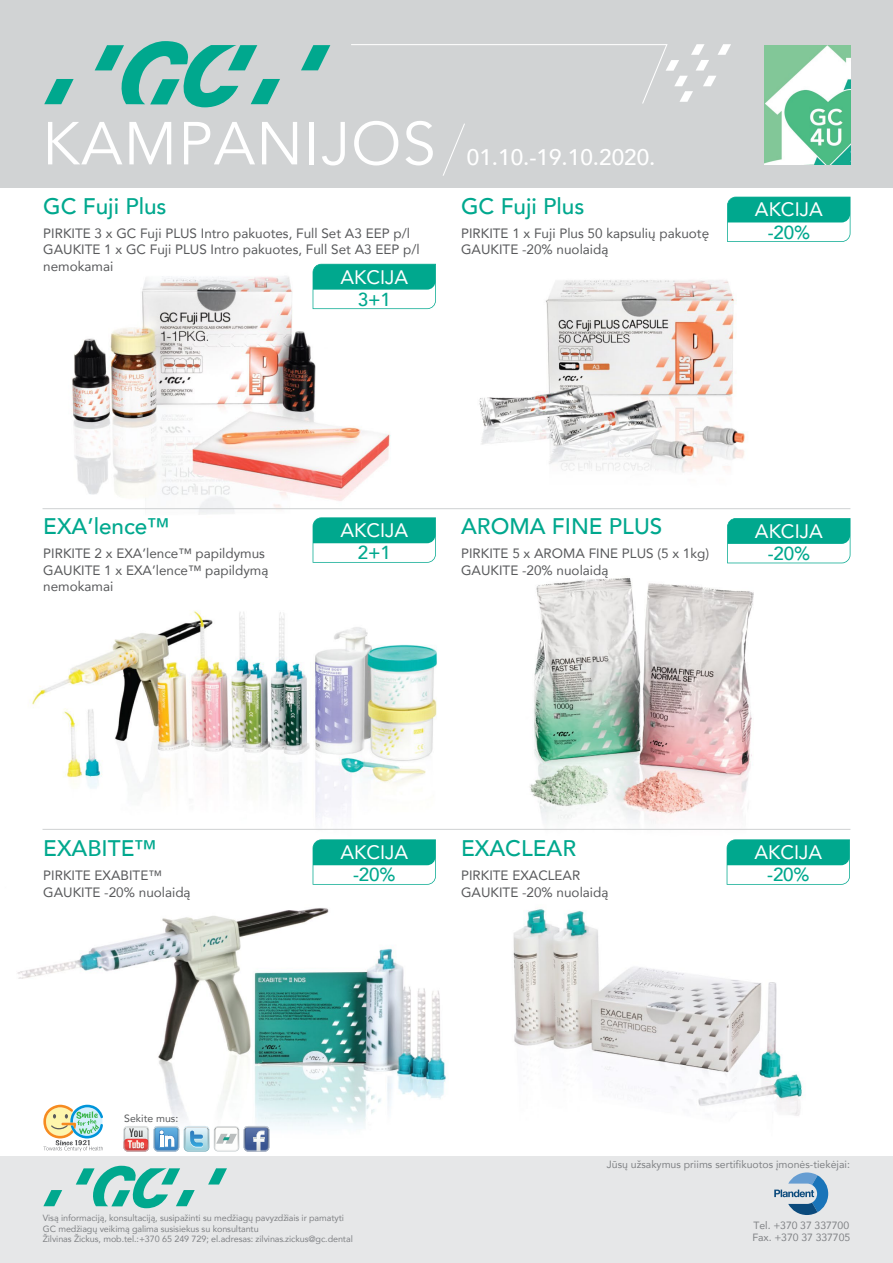
<style>
.page{position:relative;width:893px;height:1263px;background:#fff}
.page>*{position:absolute;margin:0;border:0;box-sizing:border-box;transform-origin:0 0}
.t1{font:60px "Avenir";letter-spacing:.02em;color:#fff}
.t2{font:500 22.5px "Avenir";color:#00a88e}
.t3{font:500 22.5px "Avenir";color:#fff}
.t4{font:19.5px "Avenir";color:#fff}
.t5{font:500 18.75px "Avenir";letter-spacing:-.01em;color:#00a88e}
.t6{font:13.5px/16.5px "Avenir";color:#58595b}
.t7{font:10.5px/12px "Avenir";color:#808285}
.t8{font:10.5px "Avenir";color:#58595b}
.t9{font:9px/10.5px "Avenir";letter-spacing:-.01em;color:#808285}
</style>
<div class="page">
<img style="left:0;top:187px;width:893px;height:970px">
<svg style="left:313px;top:264px;width:123px;height:45px"></svg>
<svg style="left:313px;top:517px;width:123px;height:46px"></svg>
<svg style="left:313px;top:839px;width:123px;height:46px"></svg>
<svg style="left:727px;top:839px;width:123px;height:46px"></svg>
<svg style="left:727px;top:197px;width:123px;height:45px"></svg>
<svg style="left:727px;top:518px;width:123px;height:45px"></svg>
<hr style="left:43px;top:508px;width:807px;height:1px;background:#d1d3d4">
<hr style="left:43px;top:829px;width:807px;height:1px;background:#d1d3d4">
<svg style="left:43px;top:1105px;width:60px;height:46px"></svg>
<svg style="left:124px;top:1126px;width:145px;height:25px"></svg>
<div style="left:0;top:0;width:893px;height:187px;background:#d1d3d4"></div>
<img style="left:765px;top:46px;width:85px;height:118px">
<svg style="left:351px;top:44px;width:380px;height:60px"></svg>
<svg style="left:44px;top:41px;width:286px;height:66px"></svg>
<svg style="left:443px;top:124px;width:22px;height:52px"></svg>
<div style="left:0;top:1157px;width:893px;height:106px;background:#e6e7e8"></div>
<svg style="left:43px;top:1166px;width:184px;height:42px"></svg>
<svg style="left:774px;top:1172px;width:54px;height:43px"></svg>
<h1 class="t1" style="left:42px;top:108px;width:395px">KAMPANIJOS</h1>
<h2 class="t2" style="left:43px;top:186px;width:125px">GC Fuji Plus</h2>
<p class="t6" style="left:43px;top:224px;width:378px">PIRKITE 3 x GC Fuji PLUS Intro pakuotes, Full Set A3 EEP p/l<br>GAUKITE 1 x GC Fuji PLUS Intro pakuotes, Full Set A3 EEP p/l nemokamai</p>
<h3 class="t4" style="left:340px;top:261px;width:69px">AKCIJA</h3>
<h3 class="t5" style="left:358px;top:283px;width:35px">3+1</h3>
<h2 class="t3" style="left:467px;top:138px;width:190px">01.10.-19.10.2020.</h2>
<h2 class="t2" style="left:461px;top:186px;width:125px">GC Fuji Plus</h2>
<p class="t6" style="left:461px;top:224px;width:250px">PIRKITE 1 x Fuji Plus 50 kapsulių pakuotę<br>GAUKITE -20% nuolaidą</p>
<h3 class="t4" style="left:755px;top:194px;width:69px">AKCIJA</h3>
<h3 class="t5" style="left:768px;top:216px;width:44px">-20%</h3>
<h2 class="t2" style="left:43px;top:507px;width:128px">EXA’lence™</h2>
<p class="t6" style="left:43px;top:545px;width:227px">PIRKITE 2 x EXA’lence™ papildymus<br>GAUKITE 1 x EXA’lence™ papildymą nemokamai</p>
<h3 class="t4" style="left:340px;top:515px;width:69px">AKCIJA</h3>
<h3 class="t5" style="left:358px;top:537px;width:35px">2+1</h3>
<h2 class="t2" style="left:461px;top:507px;width:203px">AROMA FINE PLUS</h2>
<p class="t6" style="left:461px;top:545px;width:250px">PIRKITE 5 x AROMA FINE PLUS (5 x 1kg)<br>GAUKITE -20% nuolaidą</p>
<h3 class="t4" style="left:755px;top:515px;width:69px">AKCIJA</h3>
<h3 class="t5" style="left:768px;top:537px;width:44px">-20%</h3>
<h2 class="t2" style="left:43px;top:829px;width:115px">EXABITE™</h2>
<p class="t6" style="left:43px;top:867px;width:149px">PIRKITE EXABITE™<br>GAUKITE -20% nuolaidą</p>
<h3 class="t4" style="left:340px;top:837px;width:69px">AKCIJA</h3>
<h3 class="t5" style="left:353px;top:858px;width:44px">-20%</h3>
<h2 class="t2" style="left:461px;top:829px;width:117px">EXACLEAR</h2>
<p class="t6" style="left:461px;top:867px;width:149px">PIRKITE EXACLEAR<br>GAUKITE -20% nuolaidą</p>
<h3 class="t4" style="left:754px;top:837px;width:69px">AKCIJA</h3>
<h3 class="t5" style="left:767px;top:858px;width:44px">-20%</h3>
<p class="t8" style="left:124px;top:1110px;width:56px">Sekite mus:</p>
<p class="t9" style="left:43px;top:1213px;width:311px">Visą informaciją, konsultaciją, susipažinti su medžiagų pavyzdžiais ir pamatyti<br>GC medžiagų veikimą galima susisiekus su konsultantu<br>Žilvinas Žickus, mob.tel.:+370 65 249 729; el.adresas: zilvinas.zickus@gc.dental</p>
<p class="t7" style="left:607px;top:1158px;width:245px">Jūsų užsakymus priims sertifikuotos įmonės-tiekėjai:</p>
<p class="t7" style="left:752px;top:1219px;width:99px">Tel. +370 37 337700<br>Fax. +370 37 337705</p>
</div>
